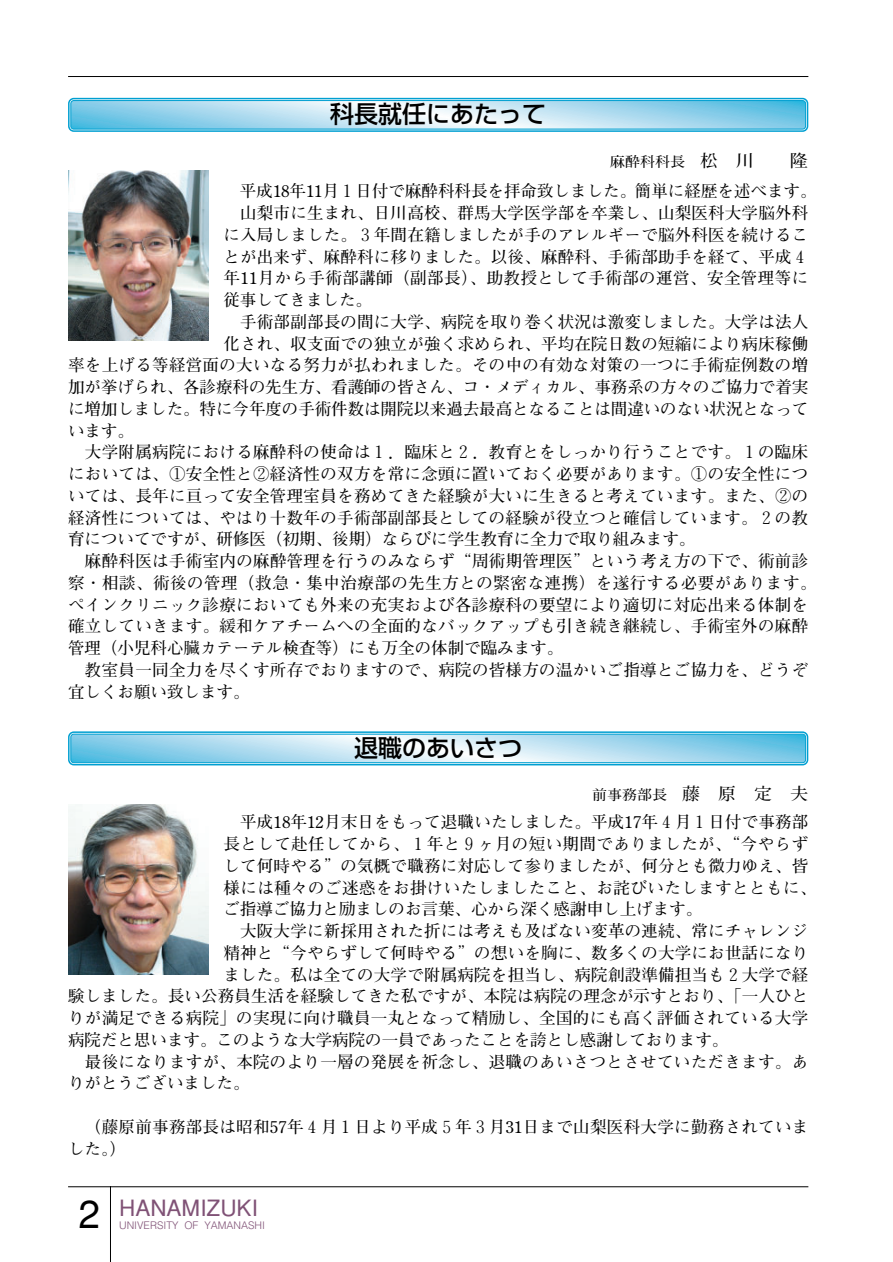
<style>
.page{position:relative;width:893px;height:1262px;background:#fff}
.page>*{position:absolute;margin:0;border:0;box-sizing:border-box;transform-origin:0 0}
.t1{font:39px "Helvetica";color:#000}
.t2{font:500 24px "Shin Go";color:#000}
.t3{font:22.5px "Helvetica";color:#805276}
.t4{font:700 17.1px "Futo Min A101";color:#000;scale:1.05 1}
.t5{font:700 16.5px/21.8px "Futo Min A101";letter-spacing:.02em;color:#000}
.t6{font:700 16.5px "Futo Min A101";color:#000}
.t7{font:700 16.5px "Futo Min A101";letter-spacing:-.005em;color:#000}
.t8{font:700 14.25px "Futo Min A101";color:#000;scale:1.05 1}
.t9{font:300 10.5px "Helvetica";color:#805276}
.s1{font-size:17.1px}
.s2{font-size:14.25px}
</style>
<div class="page">
<hr style="left:68px;top:1186px;width:740px;height:1px;background:#000">
<hr style="left:68px;top:76px;width:740px;height:1px;background:#000">
<hr style="left:110px;top:1186px;width:1px;height:76px;background:#000">
<svg style="left:71px;top:101px;width:734px;height:28px;background:#afddef"></svg>
<div style="left:68px;top:98px;width:740px;height:34px;border:2px solid #009fd1;border-radius:5px"></div>
<div style="left:70px;top:100px;width:735px;height:29px;border:1px solid #009fd1;border-radius:3px"></div>
<svg style="left:71px;top:734px;width:734px;height:28px;background:#afddef"></svg>
<div style="left:68px;top:731px;width:740px;height:34px;border:2px solid #009fd1;border-radius:5px"></div>
<div style="left:70px;top:734px;width:735px;height:29px;border:1px solid #009fd1;border-radius:3px"></div>
<img style="left:68px;top:171px;width:140px;height:170px">
<img style="left:68px;top:804px;width:140px;height:170px">
<h2 class="t2" style="left:330px;top:105px;width:217px">科長就任にあたって</h2>
<p class="t8" style="left:610px;top:156px;width:190px">麻酔科科長　<span class="s1">松　川　　隆</span></p>
<p class="t6" style="left:240px;top:185px;width:578px">平成18年11月１日付で麻酔科科長を拝命致しました。簡単に経歴を述べます。</p>
<p class="t5" style="left:240px;top:204px;width:569px">山梨市に生まれ、日川高校、群馬大学医学部を卒業し、山梨医科大学脳外科</p>
<p class="t5" style="left:223px;top:226px;width:586px">に入局しました。３年間在籍しましたが手のアレルギーで脳外科医を続けるこ</p>
<p class="t5" style="left:223px;top:248px;width:586px">とが出来ず、麻酔科に移りました。以後、麻酔科、手術部助手を経て、平成４</p>
<p class="t5" style="left:223px;top:269px;width:586px">年11月から手術部講師（副部長）、助教授として手術部の運営、安全管理等に</p>
<p class="t6" style="left:223px;top:294px;width:150px">従事してきました。</p>
<p class="t5" style="left:240px;top:313px;width:569px">手術部副部長の間に大学、病院を取り巻く状況は激変しました。大学は法人</p>
<p class="t5" style="left:223px;top:335px;width:586px">化され、収支面での独立が強く求められ、平均在院日数の短縮により病床稼働</p>
<p class="t5" style="left:68px;top:356px;width:741px">率を上げる等経営面の大いなる努力が払われました。その中の有効な対策の一つに手術症例数の増</p>
<p class="t7" style="left:68px;top:381px;width:741px">加が挙げられ、各診療科の先生方、看護師の皆さん、コ・メディカル、事務系の方々のご協力で着実</p>
<p class="t7" style="left:68px;top:403px;width:741px">に増加しました。特に今年度の手術件数は開院以来過去最高となることは間違いのない状況となって</p>
<p class="t5" style="left:68px;top:422px;width:67px">います。</p>
<p class="t5" style="left:85px;top:443px;width:725px">大学附属病院における麻酔科の使命は１．臨床と２．教育とをしっかり行うことです。１の臨床</p>
<p class="t5" style="left:68px;top:465px;width:741px">においては、①安全性と②経済性の双方を常に念頭に置いておく必要があります。①の安全性につ</p>
<p class="t5" style="left:68px;top:487px;width:741px">いては、長年に亘って安全管理室員を務めてきた経験が大いに生きると考えています。また、②の</p>
<p class="t5" style="left:68px;top:509px;width:741px">経済性については、やはり十数年の手術部副部長としての経験が役立つと確信しています。２の教</p>
<p class="t6" style="left:68px;top:533px;width:629px">育についてですが、研修医（初期、後期）ならびに学生教育に全力で取り組みます。</p>
<p class="t5" style="left:85px;top:552px;width:725px">麻酔科医は手術室内の麻酔管理を行うのみならず“周術期管理医”という考え方の下で、術前診</p>
<p class="t5" style="left:68px;top:574px;width:750px">察・相談、術後の管理（救急・集中治療部の先生方との緊密な連携）を遂行する必要があります。</p>
<p class="t5" style="left:68px;top:596px;width:741px">ペインクリニック診療においても外来の充実および各診療科の要望により適切に対応出来る体制を</p>
<p class="t5" style="left:68px;top:617px;width:741px">確立していきます。緩和ケアチームへの全面的なバックアップも引き続き継続し、手術室外の麻酔</p>
<p class="t6" style="left:68px;top:642px;width:497px">管理（小児科心臓カテーテル検査等）にも万全の体制で臨みます。</p>
<p class="t5" style="left:85px;top:661px;width:724px">教室員一同全力を尽くす所存でおりますので、病院の皆様方の温かいご指導とご協力を、どうぞ</p>
<p class="t6" style="left:68px;top:685px;width:183px">宜しくお願い致します。</p>
<h2 class="t2" style="left:354px;top:738px;width:169px">退職のあいさつ</h2>
<p class="t4" style="left:592px;top:788px;width:207px"><span class="s2">前事務部長　</span>藤　原　定　夫</p>
<p class="t5" style="left:223px;top:813px;width:594px;text-indent:17px">平成18年12月末日をもって退職いたしました。平成17年４月１日付で事務部長として赴任してから、１年と９ヶ月の短い期間でありましたが、“今やらずして何時やる”の気概で職務に対応して参りましたが、何分とも微力ゆえ、皆様には種々のご迷惑をお掛けいたしましたこと、お詫びいたしますとともに、ご指導ご協力と励ましのお言葉、心から深く感謝申し上げます。</p>
<p class="t5" style="left:240px;top:922px;width:569px">大阪大学に新採用された折には考えも及ばない変革の連続、常にチャレンジ</p>
<p class="t5" style="left:223px;top:944px;width:586px">精神と“今やらずして何時やる”の想いを胸に、数多くの大学にお世話になり</p>
<p class="t5" style="left:223px;top:965px;width:586px">ました。私は全ての大学で附属病院を担当し、病院創設準備担当も２大学で経</p>
<p class="t5" style="left:68px;top:987px;width:741px">験しました。長い公務員生活を経験してきた私ですが、本院は病院の理念が示すとおり、「一人ひと</p>
<p class="t5" style="left:68px;top:1009px;width:741px">りが満足できる病院」の実現に向け職員一丸となって精励し、全国的にも高く評価されている大学</p>
<p class="t6" style="left:68px;top:1033px;width:662px">病院だと思います。このような大学病院の一員であったことを誇とし感謝しております。</p>
<p class="t5" style="left:85px;top:1052px;width:725px">最後になりますが、本院のより一層の発展を祈念し、退職のあいさつとさせていただきます。あ</p>
<p class="t6" style="left:68px;top:1077px;width:183px">りがとうございました。</p>
<p class="t5" style="left:68px;top:1118px;width:742px;text-indent:17px">（藤原前事務部長は昭和57年４月１日より平成５年３月31日まで山梨医科大学に勤務されていました。）</p>
<h1 class="t1" style="left:78px;top:1199px;width:23px">2</h1>
<h3 class="t3" style="left:119px;top:1199px;width:140px">HANAMIZUKI</h3>
<p class="t9" style="left:119px;top:1221px;width:147px">UNIVERSITY OF YAMANASHI</p>
</div>
